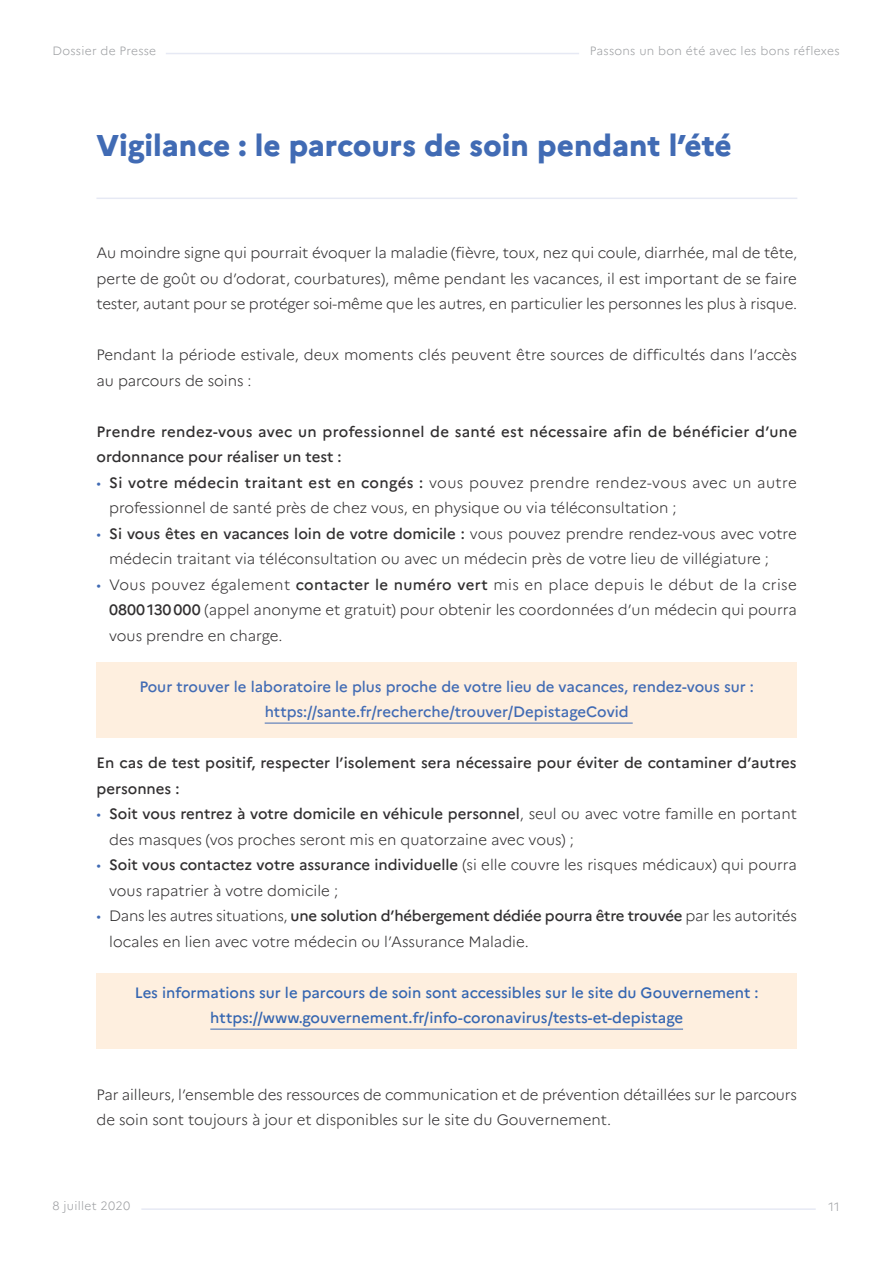
<style>
.page{position:relative;width:893px;height:1263px;background:#fff}
.page>*{position:absolute;margin:0;border:0;box-sizing:border-box;transform-origin:0 0}
.t1{font:800 30px "Marianne";color:#416bb4}
.BODY{font:300 15px/25.5px "Marianne";color:#312f30}
.BODY-2{font:500 15px/25.5px "Marianne";letter-spacing:.005em;color:#312f30}
.BODY-3{font:500 15px "Marianne";color:#3566b1}
.BODY-4{font:500 15px "Marianne";color:#416bb4}
.t2{font:300 12px "Marianne";letter-spacing:.025em;color:#9d9fa2}
.s1{color:#416bb4}
.s2{font-weight:500}
</style>
<div class="page">
<hr style="left:141px;top:1208px;width:675px;height:2px;background:#e6e9f4">
<hr style="left:166px;top:53px;width:413px;height:1px;background:#e6e9f4">
<div style="left:96px;top:662px;width:701px;height:76px;background:#feefdf"></div>
<div style="left:96px;top:973px;width:701px;height:76px;background:#feefdf"></div>
<hr style="left:265px;top:723px;width:368px;height:1px;background:#416bb4">
<hr style="left:210px;top:1029px;width:473px;height:1px;background:#3566b1">
<hr style="left:96px;top:198px;width:701px;height:1px;background:#e6e9f4">
<p class="t2" style="left:52px;top:43px;width:105px">Dossier de Presse</p>
<p class="t2" style="left:590px;top:43px;width:251px">Passons un bon été avec les bons réflexes</p>
<p class="t1" style="left:96px;top:127px;width:637px">Vigilance : le parcours de soin pendant l’été</p>
<p class="BODY" style="left:96px;top:240px;width:702px;text-align:justify">Au moindre signe qui pourrait évoquer la maladie (fièvre, toux, nez qui coule, diarrhée, mal de tête, perte de goût ou d’odorat, courbatures), même pendant les vacances, il est important de se faire tester, autant pour se protéger soi-même que les autres, en particulier les personnes les plus à risque.</p>
<p class="BODY" style="left:96px;top:342px;width:702px">Pendant la période estivale, deux moments clés peuvent être sources de difficultés dans l’accès au parcours de soins :</p>
<p class="BODY-2" style="left:96px;top:418px;width:702px">Prendre rendez-vous avec un professionnel de santé est nécessaire afin de bénéficier d’une ordonnance pour réaliser un test :</p>
<p class="BODY" style="left:109px;top:469px;width:689px;text-indent:-13px"><span class="s1">•</span> <span class="s2">Si votre médecin traitant est en congés :</span> vous pouvez prendre rendez-vous avec un autre professionnel de santé près de chez vous, en physique ou via téléconsultation ;</p>
<p class="BODY" style="left:109px;top:520px;width:689px;text-indent:-13px"><span class="s1">•</span> <span class="s2">Si vous êtes en vacances loin de votre domicile :</span> vous pouvez prendre rendez-vous avec votre médecin traitant via téléconsultation ou avec un médecin près de votre lieu de villégiature ;</p>
<p class="BODY" style="left:109px;top:571px;width:689px;text-align:justify;text-indent:-13px"><span class="s1">•</span> Vous pouvez également <span class="s2">contacter le numéro vert</span> mis en place depuis le début de la crise <span class="s2">0800130000</span> (appel anonyme et gratuit) pour obtenir les coordonnées d’un médecin qui pourra vous prendre en charge.</p>
<p class="BODY-4" style="left:139px;top:677px;width:616px">Pour trouver le laboratoire le plus proche de votre lieu de vacances, rendez-vous sur :</p>
<p class="BODY-4" style="left:265px;top:703px;width:365px">https://sante.fr/recherche/trouver/DepistageCovid</p>
<p class="BODY-2" style="left:96px;top:750px;width:702px">En cas de test positif, respecter l’isolement sera nécessaire pour éviter de contaminer d’autres personnes :</p>
<p class="BODY" style="left:109px;top:801px;width:689px;text-indent:-13px"><span class="s1">•</span> <span class="s2">Soit vous rentrez à votre domicile en véhicule personnel</span>, seul ou avec votre famille en portant des masques (vos proches seront mis en quatorzaine avec vous) ;</p>
<p class="BODY" style="left:109px;top:852px;width:689px;text-indent:-13px"><span class="s1">•</span> <span class="s2">Soit vous contactez votre assurance individuelle</span> (si elle couvre les risques médicaux) qui pourra vous rapatrier à votre domicile ;</p>
<p class="BODY" style="left:109px;top:903px;width:689px;text-indent:-13px"><span class="s1">•</span> Dans les autres situations, <span class="s2">une solution d’hébergement dédiée pourra être trouvée</span> par les autorités locales en lien avec votre médecin ou l’Assurance Maladie.</p>
<p class="BODY-3" style="left:135px;top:983px;width:625px">Les informations sur le parcours de soin sont accessibles sur le site du Gouvernement :</p>
<p class="BODY-3" style="left:210px;top:1009px;width:474px">https://www.gouvernement.fr/info-coronavirus/tests-et-depistage</p>
<p class="BODY" style="left:96px;top:1081px;width:702px">Par ailleurs, l’ensemble des ressources de communication et de prévention détaillées sur le parcours de soin sont toujours à jour et disponibles sur le site du Gouvernement.</p>
<p class="t2" style="left:52px;top:1199px;width:79px">8 juillet 2020</p>
<p class="t2" style="left:828px;top:1200px;width:13px">11</p>
</div>
